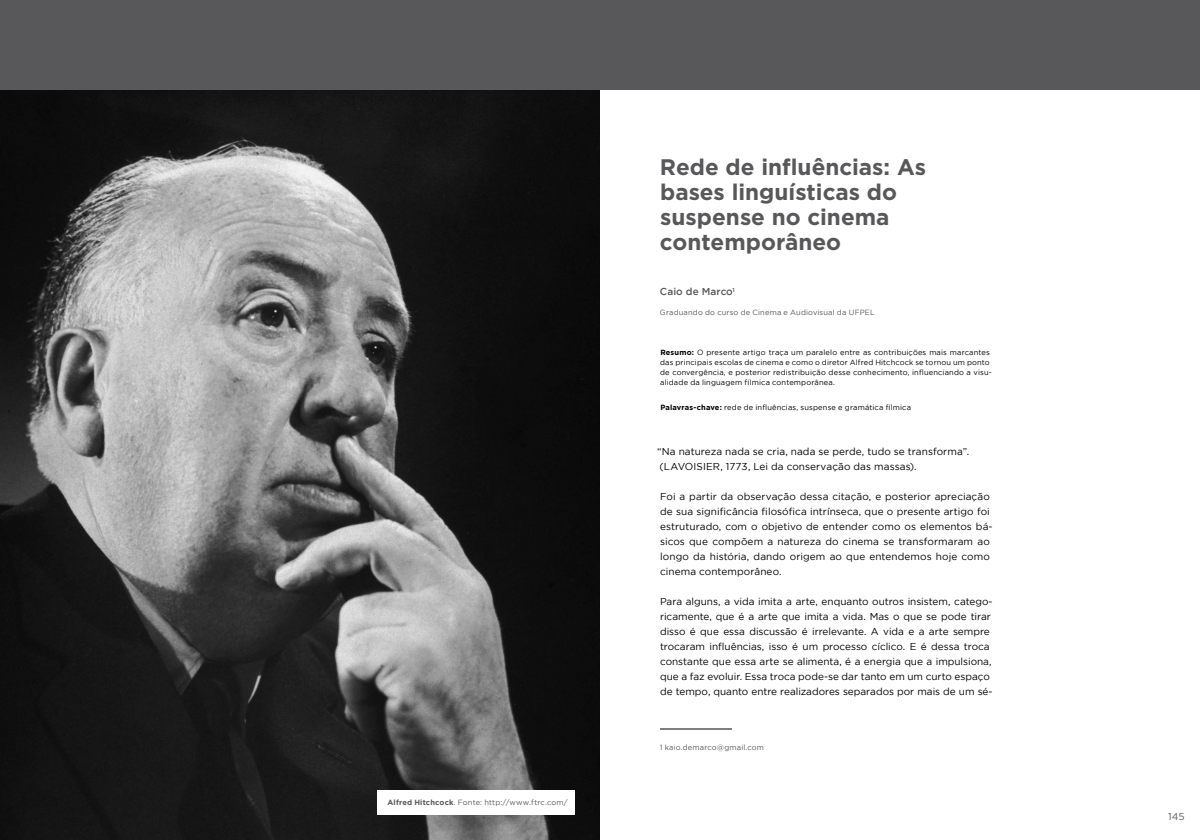
<style>
.page{position:relative;width:1200px;height:840px;background:#fff}
.page>*{position:absolute;margin:0;border:0;box-sizing:border-box;transform-origin:0 0}
.t1{font:700 22.5px/25px "Gotham";color:#58585a}
.t2{font:10px/15px "Gotham";color:#000}
.t3{font:500 10px "Gotham";letter-spacing:.01em;color:#58585a}
.t4{font:10px "Gotham";color:#58585a}
.t5{font:7.5px/10px "Gotham";letter-spacing:.02em;color:#000}
.t6{font:7.5px "Gotham";letter-spacing:.02em;color:#58585a}
.s1{font-weight:700}
</style>
<div class="page">
<div style="left:600px;top:0;width:600px;height:90px;background:#58585a"></div>
<hr style="left:660px;top:729px;width:72px;height:1px;background:#000">
<img style="left:0;top:90px;width:600px;height:750px">
<div style="left:0;top:0;width:600px;height:90px;background:#58585a"></div>
<div style="left:378px;top:790px;width:197px;height:25px;background:#fff"></div>
<p class="t6" style="left:388px;top:798px;width:181px"><span class="s1">Alfred Hitchcock</span>. Fonte: http://www.ftrc.com/</p>
<h1 class="t1" style="left:660px;top:154px;width:268px">Rede de influências: As bases linguísticas do suspense no cinema contemporâneo</h1>
<p class="t3" style="left:660px;top:286px;width:77px">Caio de Marco<sup>1</sup></p>
<p class="t6" style="left:660px;top:308px;width:216px">Graduando do curso de Cinema e Audiovisual da UFPEL</p>
<p class="t5" style="left:660px;top:347px;width:333px"><span class="s1">Resumo:</span> O presente artigo traça um paralelo entre as contribuições mais marcantes das principais escolas de cinema e como o diretor Alfred Hitchcock se tornou um ponto de convergência, e posterior redistribuição desse conhecimento, influenciando a visu&shy;alidade da linguagem fílmica contemporânea.</p>
<p class="t5" style="left:660px;top:402px;width:252px"><span class="s1">Palavras-chave:</span> rede de influências, suspense e gramática fílmica</p>
<p class="t2" style="left:657px;top:444px;width:314px">“Na natureza nada se cria, nada se perde, tudo se transforma”. (LAVOISIER, 1773, Lei da conservação das massas).</p>
<p class="t2" style="left:660px;top:489px;width:334px">Foi a partir da observação dessa citação, e posterior apreciação de sua significância filosófica intrínseca, que o presente artigo foi estruturado, com o objetivo de entender como os elementos bá&shy;sicos que compõem a natureza do cinema se transformaram ao longo da história, dando origem ao que entendemos hoje como cinema contemporâneo.</p>
<p class="t2" style="left:660px;top:594px;width:334px">Para alguns, a vida imita a arte, enquanto outros insistem, catego&shy;ricamente, que é a arte que imita a vida. Mas o que se pode tirar disso é que essa discussão é irrelevante. A vida e a arte sempre trocaram influências, isso é um processo cíclico. E é dessa troca constante que essa arte se alimenta, é a energia que a impulsiona, que a faz evoluir. Essa troca pode-se dar tanto em um curto espaço de tempo, quanto entre realizadores separados por mais de um sé-</p>
<p class="t6" style="left:660px;top:743px;width:106px">1 kaio.demarco@gmail.com</p>
<p class="t4" style="left:1168px;top:811px;width:18px">145</p>
</div>
